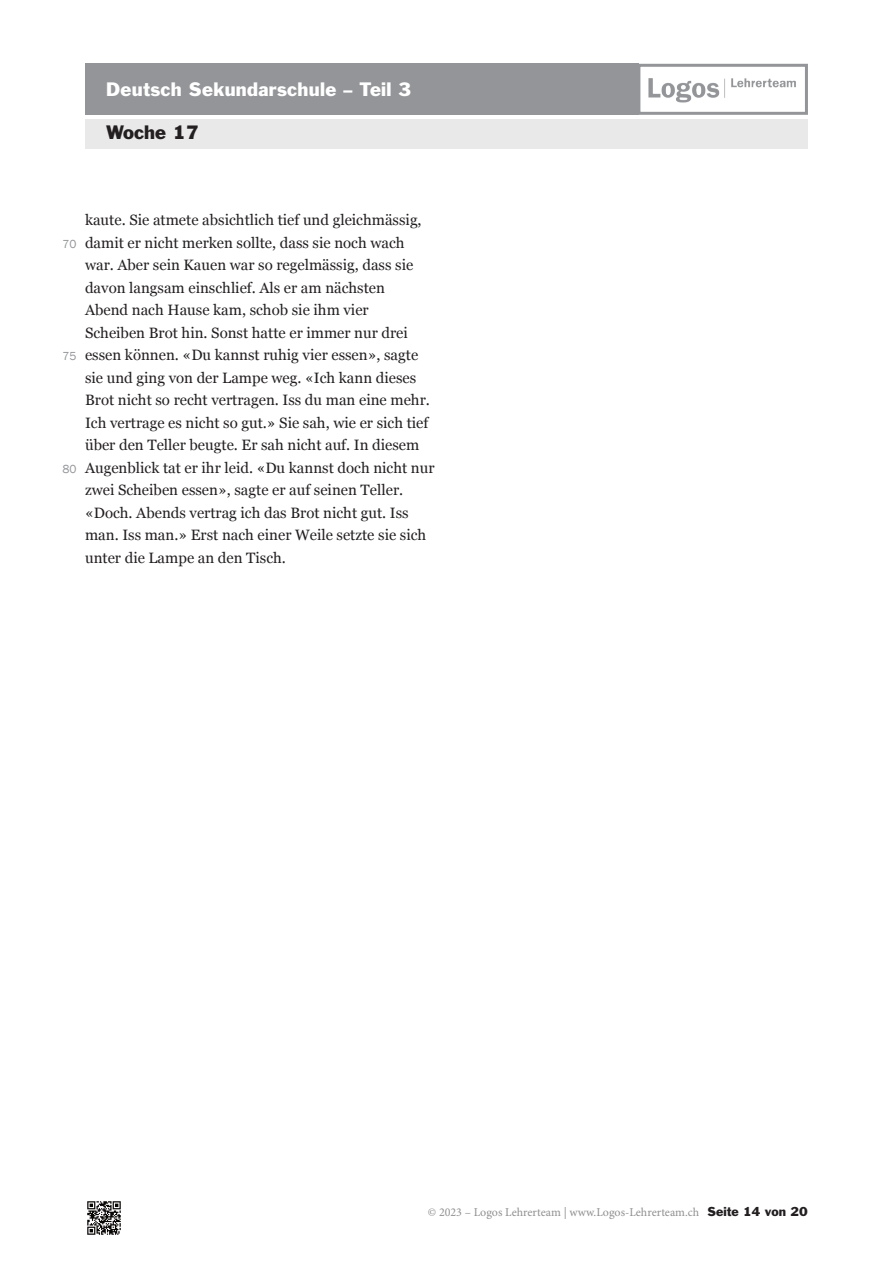
<style>
.page{position:relative;width:893px;height:1263px;background:#fff}
.page>*{position:absolute;margin:0;border:0;box-sizing:border-box;transform-origin:0 0}
.t1{font:18px "Franklin Gothic Std";letter-spacing:.015em;color:#fff}
.t2{font:18px "Franklin Gothic Std";color:#231f20}
.t3{font:15px/22.5px "Georgia";color:#231f20}
.t4{font:12px "Minion Pro";color:#918f8f}
.t5{font:12px "Franklin Gothic";color:#939598}
.s1{font-family:"Franklin Gothic Std";color:#231f20}
</style>
<div class="page">
<img style="left:87px;top:1201px;width:34px;height:34px">
<div style="left:85px;top:119px;width:723px;height:30px;background:#e9e9e9"></div>
<div style="left:85px;top:64px;width:554px;height:51px;background:#939598"></div>
<img style="left:648px;top:78px;width:148px;height:25px">
<div style="left:637px;top:64px;width:171px;height:51px;border:3px solid #939598"></div>
<p class="t1" style="left:106px;top:82px;width:307px">Deutsch Sekundarschule – Teil 3</p>
<p class="t2" style="left:106px;top:126px;width:94px">Woche 17</p>
<p class="t5" style="left:62px;top:239px;width:16px">70</p>
<p class="t5" style="left:62px;top:352px;width:16px">75</p>
<p class="t5" style="left:62px;top:464px;width:16px">80</p>
<p class="t3" style="left:85px;top:210px;width:351px">kaute. Sie atmete absichtlich tief und gleichmässig, damit er nicht merken sollte, dass sie noch wach war. Aber sein Kauen war so regelmässig, dass sie davon langsam einschlief. Als er am nächsten<br>Abend nach Hause kam, schob sie ihm vier<br>Scheiben Brot hin. Sonst hatte er immer nur drei essen können. «Du kannst ruhig vier essen», sagte sie und ging von der Lampe weg. «Ich kann dieses Brot nicht so recht vertragen. Iss du man eine mehr.<br>Ich vertrage es nicht so gut.» Sie sah, wie er sich tief über den Teller beugte. Er sah nicht auf. In diesem Augenblick tat er ihr leid. «Du kannst doch nicht nur zwei Scheiben essen», sagte er auf seinen Teller. «Doch. Abends vertrag ich das Brot nicht gut. Iss man. Iss man.» Erst nach einer Weile setzte sie sich unter die Lampe an den Tisch.</p>
<p class="t4" style="left:428px;top:1207px;width:381px">© 2023 – Logos Lehrerteam | www.Logos-Lehrerteam.ch <span class="s1">Seite 14 von 20</span></p>
</div>
